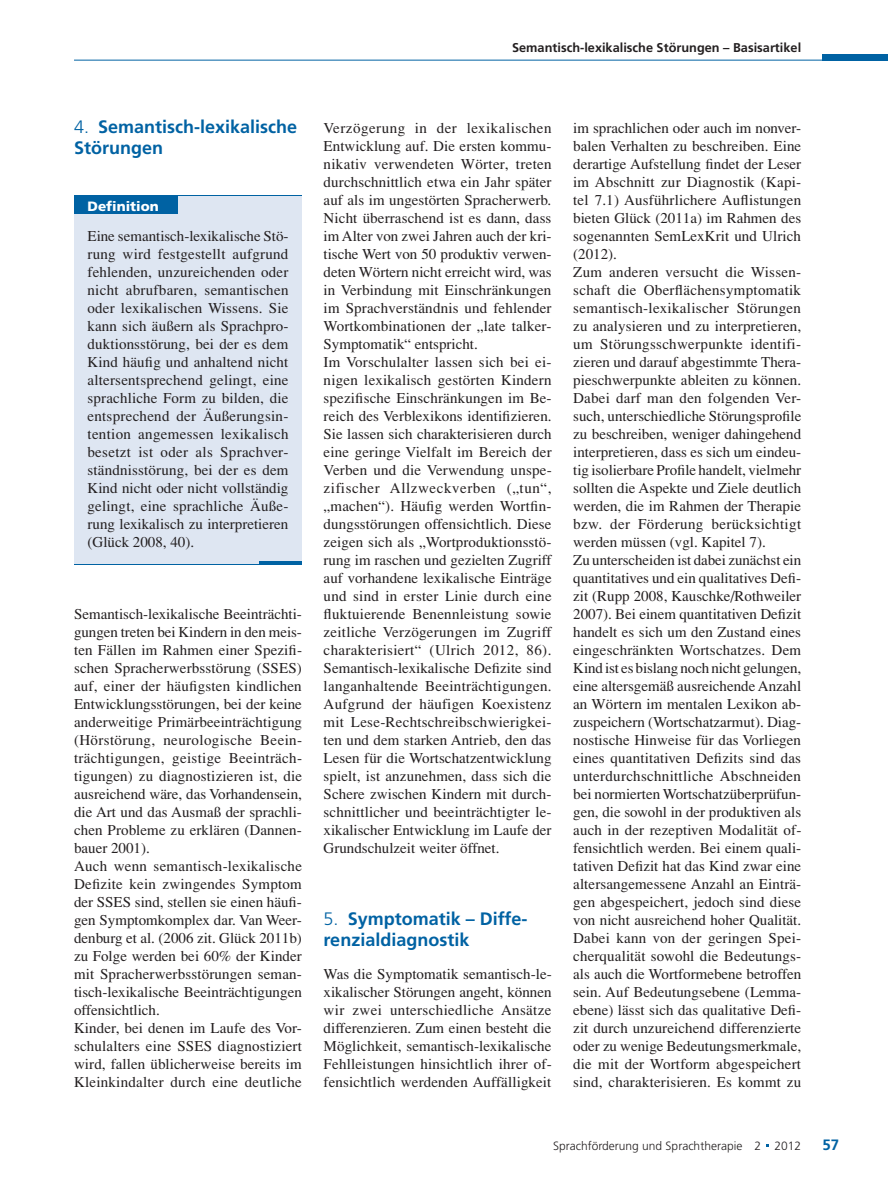
<style>
.page{position:relative;width:888px;height:1186px;background:#fff}
.page>*{position:absolute;margin:0;border:0;box-sizing:border-box;transform-origin:0 0}
.t1{font:700 18px/21.6px "Frutiger";color:#0062a3}
.t2{font:15px/18px "Times";letter-spacing:.005em;color:#231f20}
.t3{font:700 15px "Frutiger";color:#0062a3}
.t4{font:900 13.5px "Frutiger";color:#fff}
.t5{font:700 12.75px "Frutiger";color:#231f20}
.t6{font:300 12px "Frutiger";color:#231f20}
.s1{font-weight:300}
</style>
<div class="page">
<div style="left:822px;top:54px;width:66px;height:6px;background:#0062a3"></div>
<hr style="left:74px;top:60px;width:814px;height:1px;background:#0062a3">
<div style="left:74px;top:195px;width:228px;height:369px;background:#dee6f2"></div>
<hr style="left:74px;top:195px;width:228px;height:1px;background:#0062a3">
<div style="left:74px;top:195px;width:103px;height:18px;background:#0062a3"></div>
<hr style="left:74px;top:564px;width:228px;height:1px;background:#0062a3">
<hr style="left:259px;top:561px;width:43px;height:3px;background:#0062a3">
<p class="t5" style="left:512px;top:40px;width:291px">Semantisch-lexikalische Störungen – Basisartikel</p>
<p class="t1" style="left:74px;top:115px;width:225px"><span class="s1">4.</span> Semantisch-lexikalische<br>Störungen</p>
<p class="t4" style="left:88px;top:198px;width:73px">Definition</p>
<p class="t2" style="left:88px;top:226px;width:203px;text-align:justify">Eine semantisch-lexikalische Stö&shy;rung wird festgestellt aufgrund fehlenden, unzureichenden oder nicht abrufbaren, semantischen oder lexikalischen Wissens. Sie kann sich äußern als Sprachpro&shy;duktionsstörung, bei der es dem Kind häufig und anhaltend nicht altersentsprechend gelingt, eine sprachliche Form zu bilden, die entsprechend der Äußerungsin&shy;tention angemessen lexikalisch besetzt ist oder als Sprachver&shy;ständnisstörung, bei der es dem Kind nicht oder nicht vollständig gelingt, eine sprachliche Äuße&shy;rung lexikalisch zu interpretieren (Glück 2008, 40).</p>
<p class="t2" style="left:74px;top:604px;width:230px">Semantisch-lexikalische Beeinträchti&shy;gungen treten bei Kindern in den meis&shy;ten Fällen im Rahmen einer Spezifi&shy;schen Spracherwerbsstörung (SSES) auf, einer der häufigsten kindlichen Entwicklungsstörungen, bei der keine anderweitige Primärbeeinträchtigung (Hörstörung, neurologische Beein&shy;trächtigungen, geistige Beeinträch&shy;tigungen) zu diagnostizieren ist, die ausreichend wäre, das Vorhandensein, die Art und das Ausmaß der sprachli&shy;chen Probleme zu erklären (Dannen&shy;bauer 2001).<br>Auch wenn semantisch-lexikalische Defizite kein zwingendes Symptom der SSES sind, stellen sie einen häufi&shy;gen Symptomkomplex dar. Van Weer&shy;denburg et al. (2006 zit. Glück 2011b) zu Folge werden bei 60% der Kinder mit Spracherwerbsstörungen seman&shy;tisch-lexikalische Beeinträchtigungen offensichtlich.<br>Kinder, bei denen im Laufe des Vor&shy;schulalters eine SSES diagnostiziert wird, fallen üblicherweise bereits im Kleinkindalter durch eine deutliche</p>
<p class="t2" style="left:324px;top:118px;width:230px">Verzögerung in der lexikalischen Entwicklung auf. Die ersten kommu&shy;nikativ verwendeten Wörter, treten durchschnittlich etwa ein Jahr später auf als im ungestörten Spracherwerb.<br>Nicht überraschend ist es dann, dass im Alter von zwei Jahren auch der kri&shy;tische Wert von 50 produktiv verwen&shy;deten Wörtern nicht erreicht wird, was in Verbindung mit Einschränkungen im Sprachverständnis und fehlender Wortkombinationen der „late talker-Symptomatik“ entspricht.<br>Im Vorschulalter lassen sich bei ei&shy;nigen lexikalisch gestörten Kindern spezifische Einschränkungen im Be&shy;reich des Verblexikons identifizieren.<br>Sie lassen sich charakterisieren durch eine geringe Vielfalt im Bereich der Verben und die Verwendung unspe&shy;zifischer Allzweckverben („tun“, „machen“). Häufig werden Wortfin&shy;dungsstörungen offensichtlich. Diese zeigen sich als „Wortproduktionsstö&shy;rung im raschen und gezielten Zugriff auf vorhandene lexikalische Einträge und sind in erster Linie durch eine fluktuierende Benennleistung sowie zeitliche Verzögerungen im Zugriff charakterisiert“ (Ulrich 2012, 86).<br>Semantisch-lexikalische Defizite sind langanhaltende Beeinträchtigungen.<br>Aufgrund der häufigen Koexistenz mit Lese-Rechtschreibschwierigkei&shy;ten und dem starken Antrieb, den das Lesen für die Wortschatzentwicklung spielt, ist anzunehmen, dass sich die Schere zwischen Kindern mit durch&shy;schnittlicher und beeinträchtigter le&shy;xikalischer Entwicklung im Laufe der Grundschulzeit weiter öffnet.</p>
<p class="t1" style="left:324px;top:907px;width:205px"><span class="s1">5.</span> Symptomatik – Diffe&shy;renzialdiagnostik</p>
<p class="t2" style="left:324px;top:964px;width:230px;text-align:justify">Was die Symptomatik semantisch-le&shy;xikalischer Störungen angeht, können wir zwei unterschiedliche Ansätze differenzieren. Zum einen besteht die Möglichkeit, semantisch-lexikalische Fehlleistungen hinsichtlich ihrer of&shy;fensichtlich werdenden Auffälligkeit</p>
<p class="t2" style="left:573px;top:118px;width:230px">im sprachlichen oder auch im nonver&shy;balen Verhalten zu beschreiben. Eine derartige Aufstellung findet der Leser im Abschnitt zur Diagnostik (Kapi&shy;tel 7.1) Ausführlichere Auflistungen bieten Glück (2011a) im Rahmen des sogenannten SemLexKrit und Ulrich (2012).<br>Zum anderen versucht die Wissen&shy;schaft die Oberflächensymptomatik semantisch-lexikalischer Störungen zu analysieren und zu interpretieren, um Störungsschwerpunkte identifi&shy;zieren und darauf abgestimmte Thera&shy;pieschwerpunkte ableiten zu können.<br>Dabei darf man den folgenden Ver&shy;such, unterschiedliche Störungsprofile zu beschreiben, weniger dahingehend interpretieren, dass es sich um eindeu&shy;tig isolierbare Profile handelt, vielmehr sollten die Aspekte und Ziele deutlich werden, die im Rahmen der Therapie bzw. der Förderung berücksichtigt werden müssen (vgl. Kapitel 7).<br>Zu unterscheiden ist dabei zunächst ein quantitatives und ein qualitatives Defi&shy;zit (Rupp 2008, Kauschke/Rothweiler 2007). Bei einem quantitativen Defizit handelt es sich um den Zustand eines eingeschränkten Wortschatzes. Dem Kind ist es bislang noch nicht gelungen, eine altersgemäß ausreichende Anzahl an Wörtern im mentalen Lexikon ab&shy;zuspeichern (Wortschatzarmut). Diag&shy;nostische Hinweise für das Vorliegen eines quantitativen Defizits sind das unterdurchschnittliche Abschneiden bei normierten Wortschatzüberprüfun&shy;gen, die sowohl in der produktiven als auch in der rezeptiven Modalität of&shy;fensichtlich werden. Bei einem quali&shy;tativen Defizit hat das Kind zwar eine altersangemessene Anzahl an Einträ&shy;gen abgespeichert, jedoch sind diese von nicht ausreichend hoher Qualität.<br>Dabei kann von der geringen Spei&shy;cherqualität sowohl die Bedeutungs&shy;als auch die Wortformebene betroffen sein. Auf Bedeutungsebene (Lemma&shy;ebene) lässt sich das qualitative Defi&shy;zit durch unzureichend differenzierte oder zu wenige Bedeutungsmerkmale, die mit der Wortform abgespeichert sind, charakterisieren. Es kommt zu</p>
<p class="t6" style="left:553px;top:1139px;width:250px">Sprachförderung und Sprachtherapie 2 2012</p>
<p class="t3" style="left:822px;top:1135px;width:18px">57</p>
</div>
